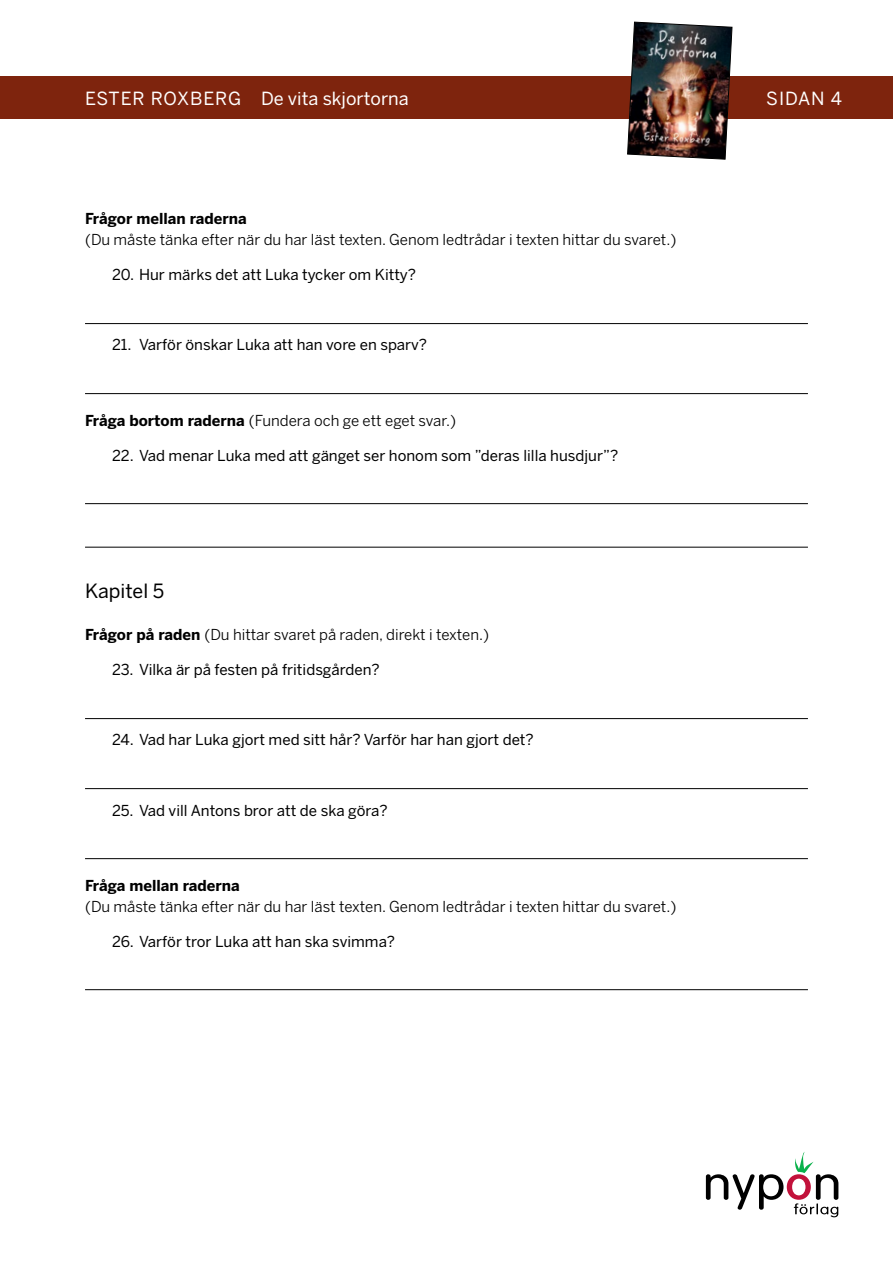
<style>
.page{position:relative;width:893px;height:1263px;background:#fff}
.page>*{position:absolute;margin:0;border:0;box-sizing:border-box;transform-origin:0 0}
.t1{font:19.5px "Benton Sans";color:#000}
.t2{font:18px "Benton Sans";color:#fff}
.t3{font:15px "Benton Sans";color:#000}
.t4{font:15px "Benton Sans";color:#000}
.t5{font:700 15px "Benton Sans";color:#000}
.s1{font-weight:700}
</style>
<div class="page">
<div style="left:0;top:77px;width:893px;height:42px;background:#7e240d"></div>
<img style="left:627px;top:21px;width:106px;height:139px">
<svg style="left:706px;top:1152px;width:132px;height:65px"></svg>
<hr style="left:85px;top:323px;width:723px;height:1px;background:#000">
<hr style="left:85px;top:393px;width:723px;height:1px;background:#000">
<hr style="left:85px;top:503px;width:723px;height:1px;background:#000">
<hr style="left:85px;top:547px;width:723px;height:1px;background:#000">
<hr style="left:85px;top:718px;width:723px;height:1px;background:#000">
<hr style="left:85px;top:788px;width:723px;height:1px;background:#000">
<hr style="left:85px;top:858px;width:723px;height:1px;background:#000">
<hr style="left:85px;top:989px;width:723px;height:1px;background:#000">
<p class="t2" style="left:85px;top:88px;width:325px">ESTER ROXBERG De vita skjortorna</p>
<p class="t2" style="left:766px;top:88px;width:77px">SIDAN 4</p>
<p class="t5" style="left:85px;top:210px;width:163px">Frågor mellan raderna</p>
<p class="t4" style="left:85px;top:231px;width:593px">(Du måste tänka efter när du har läst texten. Genom ledtrådar i texten hittar du svaret.)</p>
<p class="t3" style="left:112px;top:266px;width:306px">20. Hur märks det att Luka tycker om Kitty?</p>
<p class="t3" style="left:112px;top:336px;width:317px">21. Varför önskar Luka att han vore en sparv?</p>
<p class="t4" style="left:85px;top:411px;width:373px"><span class="s1">Fråga bortom raderna</span> (Fundera och ge ett eget svar.)</p>
<p class="t3" style="left:112px;top:446px;width:508px">22. Vad menar Luka med att gänget ser honom som ”deras lilla husdjur”?</p>
<h1 class="t1" style="left:85px;top:580px;width:81px">Kapitel 5</h1>
<p class="t4" style="left:85px;top:626px;width:406px"><span class="s1">Frågor på raden</span> (Du hittar svaret på raden, direkt i texten.)</p>
<p class="t3" style="left:112px;top:661px;width:269px">23. Vilka är på festen på fritidsgården?</p>
<p class="t3" style="left:112px;top:731px;width:423px">24. Vad har Luka gjort med sitt hår? Varför har han gjort det?</p>
<p class="t3" style="left:112px;top:801px;width:277px">25. Vad vill Antons bror att de ska göra?</p>
<p class="t5" style="left:85px;top:876px;width:156px">Fråga mellan raderna</p>
<p class="t4" style="left:85px;top:897px;width:593px">(Du måste tänka efter när du har läst texten. Genom ledtrådar i texten hittar du svaret.)</p>
<p class="t3" style="left:112px;top:932px;width:285px">26. Varför tror Luka att han ska svimma?</p>
</div>
